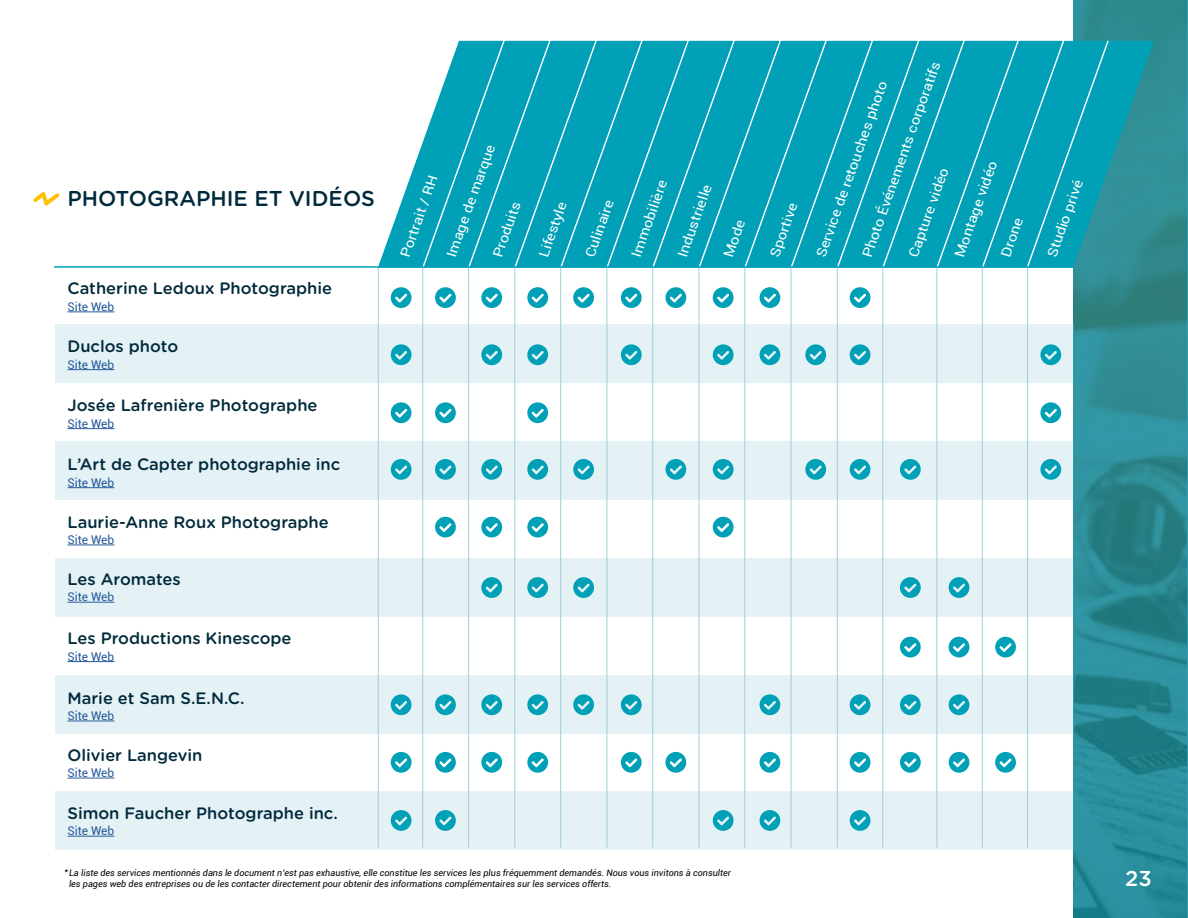
<style>
.page{position:relative;width:1188px;height:918px;background:#fff}
.page>*{position:absolute;margin:0;border:0;box-sizing:border-box;transform-origin:0 0}
.t1{font:500 21.45px "Gotham Rounded";color:#002a3c}
.t2{font:500 21.45px "Gotham Rounded";color:#fff}
.t3{font:500 16.5px "Gotham Rounded";color:#002a3c}
.t4{font:13.5px "Roboto";color:#fff;scale:1.13 1}
.t5{font:12px "Roboto";color:#275b9b}
.t6{font:italic 9px/11.2px "Roboto";color:#000}
</style>
<div class="page">
<div style="left:55px;top:325px;width:1019px;height:58px;background:#e4f1f5"></div>
<div style="left:55px;top:442px;width:1019px;height:58px;background:#e4f1f5"></div>
<div style="left:55px;top:558px;width:1019px;height:59px;background:#e4f1f5"></div>
<div style="left:55px;top:675px;width:1019px;height:59px;background:#e4f1f5"></div>
<div style="left:55px;top:791px;width:1019px;height:59px;background:#e4f1f5"></div>
<hr style="left:422px;top:263px;width:1px;height:585px;background:#a1cfdb">
<hr style="left:378px;top:268px;width:1px;height:580px;background:#a1cfdb">
<hr style="left:607px;top:263px;width:1px;height:585px;background:#a1cfdb">
<hr style="left:837px;top:263px;width:1px;height:585px;background:#a1cfdb">
<hr style="left:514px;top:263px;width:1px;height:585px;background:#a1cfdb">
<hr style="left:699px;top:263px;width:1px;height:585px;background:#a1cfdb">
<hr style="left:937px;top:263px;width:1px;height:585px;background:#a1cfdb">
<hr style="left:468px;top:263px;width:1px;height:585px;background:#a1cfdb">
<hr style="left:652px;top:263px;width:1px;height:585px;background:#a1cfdb">
<hr style="left:882px;top:263px;width:1px;height:585px;background:#a1cfdb">
<hr style="left:560px;top:263px;width:1px;height:585px;background:#a1cfdb">
<hr style="left:791px;top:263px;width:1px;height:585px;background:#a1cfdb">
<hr style="left:744px;top:263px;width:1px;height:585px;background:#a1cfdb">
<hr style="left:982px;top:263px;width:1px;height:585px;background:#a1cfdb">
<hr style="left:1027px;top:263px;width:1px;height:585px;background:#a1cfdb">
<svg style="left:1074px;top:0;width:114px;height:918px;background:#2a8992"></svg>
<svg style="left:378px;top:41px;width:776px;height:227px"></svg>
<svg style="left:421px;top:40px;width:559px;height:229px;background:#0da5b9"></svg>
<svg style="left:33px;top:192px;width:26px;height:14px"></svg>
<svg style="left:980px;top:26px;width:130px;height:243px;background:#16a5b9"></svg>
<hr style="left:68px;top:312px;width:46px;height:1px;background:#275b9b">
<hr style="left:68px;top:487px;width:46px;height:1px;background:#275b9b">
<hr style="left:68px;top:369px;width:46px;height:1px;background:#275b9b">
<hr style="left:68px;top:428px;width:46px;height:1px;background:#275b9b">
<hr style="left:68px;top:545px;width:46px;height:1px;background:#275b9b">
<hr style="left:68px;top:602px;width:46px;height:1px;background:#275b9b">
<hr style="left:68px;top:661px;width:46px;height:1px;background:#275b9b">
<hr style="left:68px;top:721px;width:46px;height:1px;background:#275b9b">
<hr style="left:68px;top:778px;width:46px;height:1px;background:#275b9b">
<hr style="left:68px;top:836px;width:46px;height:1px;background:#275b9b">
<svg style="left:391px;top:287px;width:21px;height:21px"></svg>
<svg style="left:850px;top:287px;width:20px;height:21px"></svg>
<svg style="left:850px;top:344px;width:20px;height:21px"></svg>
<svg style="left:1040px;top:344px;width:21px;height:21px"></svg>
<svg style="left:1040px;top:402px;width:21px;height:21px"></svg>
<svg style="left:435px;top:287px;width:21px;height:21px"></svg>
<svg style="left:760px;top:287px;width:20px;height:21px"></svg>
<svg style="left:760px;top:344px;width:20px;height:21px"></svg>
<svg style="left:621px;top:287px;width:21px;height:21px"></svg>
<svg style="left:665px;top:287px;width:21px;height:21px"></svg>
<svg style="left:713px;top:287px;width:21px;height:21px"></svg>
<svg style="left:713px;top:344px;width:21px;height:21px"></svg>
<svg style="left:481px;top:287px;width:21px;height:21px"></svg>
<svg style="left:573px;top:287px;width:21px;height:21px"></svg>
<svg style="left:391px;top:459px;width:21px;height:21px"></svg>
<svg style="left:900px;top:459px;width:21px;height:21px"></svg>
<svg style="left:435px;top:459px;width:21px;height:21px"></svg>
<svg style="left:1040px;top:459px;width:21px;height:21px"></svg>
<svg style="left:805px;top:459px;width:21px;height:21px"></svg>
<svg style="left:713px;top:459px;width:21px;height:21px"></svg>
<svg style="left:665px;top:459px;width:21px;height:21px"></svg>
<svg style="left:481px;top:459px;width:21px;height:21px"></svg>
<svg style="left:850px;top:459px;width:20px;height:21px"></svg>
<svg style="left:573px;top:459px;width:21px;height:21px"></svg>
<svg style="left:573px;top:577px;width:21px;height:21px"></svg>
<svg style="left:573px;top:694px;width:21px;height:21px"></svg>
<svg style="left:760px;top:752px;width:20px;height:21px"></svg>
<svg style="left:850px;top:752px;width:20px;height:21px"></svg>
<svg style="left:900px;top:752px;width:21px;height:21px"></svg>
<svg style="left:995px;top:752px;width:21px;height:21px"></svg>
<svg style="left:435px;top:517px;width:21px;height:20px"></svg>
<svg style="left:713px;top:517px;width:21px;height:20px"></svg>
<svg style="left:481px;top:517px;width:21px;height:20px"></svg>
<svg style="left:527px;top:517px;width:21px;height:20px"></svg>
<svg style="left:527px;top:577px;width:21px;height:21px"></svg>
<svg style="left:527px;top:694px;width:21px;height:21px"></svg>
<svg style="left:527px;top:752px;width:21px;height:21px"></svg>
<svg style="left:481px;top:577px;width:21px;height:21px"></svg>
<svg style="left:481px;top:694px;width:21px;height:21px"></svg>
<svg style="left:481px;top:752px;width:21px;height:21px"></svg>
<svg style="left:900px;top:577px;width:21px;height:21px"></svg>
<svg style="left:949px;top:577px;width:20px;height:21px"></svg>
<svg style="left:995px;top:637px;width:21px;height:20px"></svg>
<svg style="left:949px;top:637px;width:20px;height:20px"></svg>
<svg style="left:900px;top:637px;width:21px;height:20px"></svg>
<svg style="left:391px;top:752px;width:21px;height:21px"></svg>
<svg style="left:435px;top:752px;width:21px;height:21px"></svg>
<svg style="left:949px;top:752px;width:20px;height:21px"></svg>
<svg style="left:391px;top:810px;width:21px;height:21px"></svg>
<svg style="left:435px;top:810px;width:21px;height:21px"></svg>
<svg style="left:850px;top:810px;width:20px;height:21px"></svg>
<svg style="left:713px;top:810px;width:21px;height:21px"></svg>
<svg style="left:760px;top:810px;width:20px;height:21px"></svg>
<svg style="left:391px;top:694px;width:21px;height:21px"></svg>
<svg style="left:949px;top:694px;width:20px;height:21px"></svg>
<svg style="left:435px;top:694px;width:21px;height:21px"></svg>
<svg style="left:760px;top:694px;width:20px;height:21px"></svg>
<svg style="left:850px;top:694px;width:20px;height:21px"></svg>
<svg style="left:900px;top:694px;width:21px;height:21px"></svg>
<svg style="left:621px;top:694px;width:21px;height:21px"></svg>
<svg style="left:621px;top:752px;width:21px;height:21px"></svg>
<svg style="left:665px;top:752px;width:21px;height:21px"></svg>
<svg style="left:391px;top:344px;width:21px;height:21px"></svg>
<svg style="left:527px;top:344px;width:21px;height:21px"></svg>
<svg style="left:527px;top:287px;width:21px;height:21px"></svg>
<svg style="left:527px;top:459px;width:21px;height:21px"></svg>
<svg style="left:621px;top:344px;width:21px;height:21px"></svg>
<svg style="left:481px;top:344px;width:21px;height:21px"></svg>
<svg style="left:391px;top:402px;width:21px;height:21px"></svg>
<svg style="left:435px;top:402px;width:21px;height:21px"></svg>
<svg style="left:805px;top:344px;width:21px;height:21px"></svg>
<svg style="left:527px;top:402px;width:21px;height:21px"></svg>
<hr style="left:54px;top:266px;width:1020px;height:2px;background:#00a0b6">
<h1 class="t1" style="left:68px;top:183px;width:309px">PHOTOGRAPHIE ET VIDÉOS</h1>
<h2 class="t3" style="left:68px;top:277px;width:266px">Catherine Ledoux Photographie</h2>
<h3 class="t5" style="left:68px;top:298px;width:48px">Site Web</h3>
<h2 class="t3" style="left:68px;top:335px;width:112px">Duclos photo</h2>
<h3 class="t5" style="left:68px;top:356px;width:48px">Site Web</h3>
<h2 class="t3" style="left:68px;top:394px;width:252px">Josée Lafrenière Photographe</h2>
<h3 class="t5" style="left:68px;top:415px;width:48px">Site Web</h3>
<h2 class="t3" style="left:68px;top:453px;width:274px">L’Art de Capter photographie inc</h2>
<h3 class="t5" style="left:68px;top:474px;width:48px">Site Web</h3>
<h2 class="t3" style="left:68px;top:510px;width:263px">Laurie-Anne Roux Photographe</h2>
<h3 class="t5" style="left:68px;top:531px;width:48px">Site Web</h3>
<h2 class="t3" style="left:68px;top:567px;width:115px">Les Aromates</h2>
<h3 class="t5" style="left:68px;top:589px;width:48px">Site Web</h3>
<h2 class="t3" style="left:68px;top:627px;width:226px">Les Productions Kinescope</h2>
<h3 class="t5" style="left:68px;top:648px;width:48px">Site Web</h3>
<h2 class="t3" style="left:68px;top:686px;width:178px">Marie et Sam S.E.N.C.</h2>
<h3 class="t5" style="left:68px;top:707px;width:48px">Site Web</h3>
<h2 class="t3" style="left:68px;top:743px;width:137px">Olivier Langevin</h2>
<h3 class="t5" style="left:68px;top:764px;width:48px">Site Web</h3>
<h2 class="t3" style="left:68px;top:801px;width:272px">Simon Faucher Photographe inc.</h2>
<h3 class="t5" style="left:68px;top:823px;width:48px">Site Web</h3>
<h3 class="t4" style="left:396px;top:253px;width:77px;rotate:-70deg">Portrait / RH</h3>
<h3 class="t4" style="left:442px;top:253px;width:107px;rotate:-70deg">Image de marque</h3>
<h3 class="t4" style="left:488px;top:253px;width:53px;rotate:-70deg">Produits</h3>
<h3 class="t4" style="left:534px;top:253px;width:52px;rotate:-70deg">Lifestyle</h3>
<h3 class="t4" style="left:581px;top:253px;width:55px;rotate:-70deg">Culinaire</h3>
<h3 class="t4" style="left:627px;top:253px;width:73px;rotate:-70deg">Immobilière</h3>
<h3 class="t4" style="left:673px;top:253px;width:69px;rotate:-70deg">Industrielle</h3>
<h3 class="t4" style="left:719px;top:253px;width:36px;rotate:-70deg">Mode</h3>
<h3 class="t4" style="left:765px;top:253px;width:52px;rotate:-70deg">Sportive</h3>
<h3 class="t4" style="left:857px;top:253px;width:184px;rotate:-70deg">Photo Événements corporatifs</h3>
<h3 class="t4" style="left:811px;top:253px;width:166px;rotate:-70deg">Service de retouches photo</h3>
<h3 class="t4" style="left:904px;top:253px;width:85px;rotate:-70deg">Capture vidéo</h3>
<h3 class="t4" style="left:950px;top:253px;width:91px;rotate:-70deg">Montage vidéo</h3>
<h3 class="t4" style="left:996px;top:253px;width:38px;rotate:-70deg">Drone</h3>
<h3 class="t4" style="left:1042px;top:253px;width:73px;rotate:-70deg">Studio privé</h3>
<p class="t6" style="left:69px;top:866px;width:664px;text-indent:-4px">*La liste des services mentionnés dans le document n’est pas exhaustive, elle constitue les services les plus fréquemment demandés. Nous vous invitons à consulter les pages web des entreprises ou de les contacter directement pour obtenir des informations complémentaires sur les services offerts.</p>
<h1 class="t2" style="left:1125px;top:863px;width:28px">23</h1>
</div>
